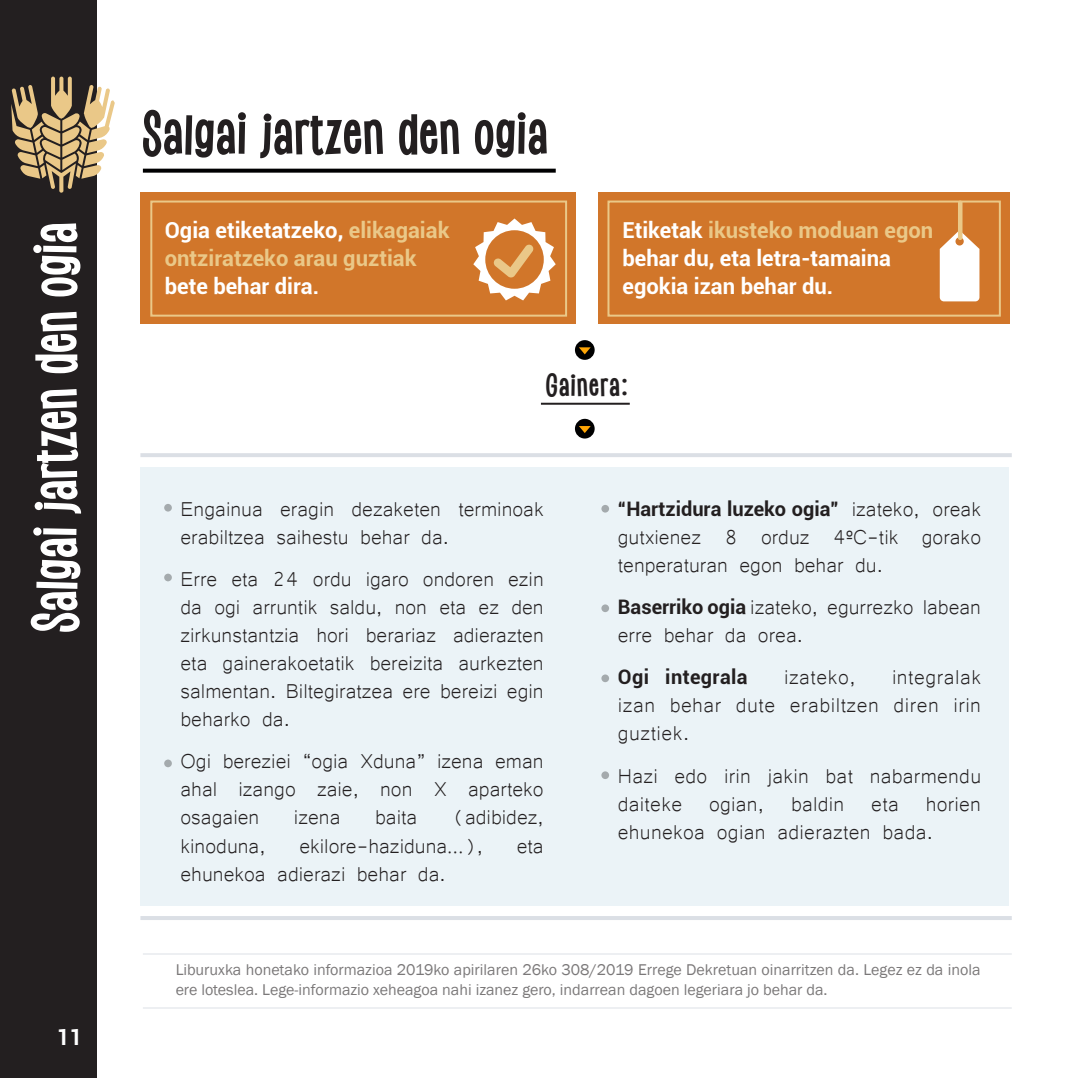
<style>
.page{position:relative;width:1078px;height:1078px;background:#fff}
.page>*{position:absolute;margin:0;border:0;box-sizing:border-box;transform-origin:0 0}
.t1{font:52px "Saker Sans Bold PERSONALUSE";letter-spacing:.04em;color:#fff}
.t2{font:50px "Saker Sans Bold PERSONALUSE";letter-spacing:.05em;color:#231f20}
.t3{font:26px/28px "Microsoft Yi Baiti";color:#231f20;text-align:justify}
.t4{font:26px "Microsoft Yi Baiti";letter-spacing:.02em;color:#231f20}
.t5{font:26px "Saker Sans Bold PERSONALUSE";letter-spacing:.08em;color:#231f20}
.t6{font:700 22px/28px "Roboto";color:#fff}
.t7{font:700 22px/28px "Roboto";color:#eac888}
.t8{font:700 20px "Roboto";color:#231f20}
.t9{font:700 20px "Roboto";letter-spacing:.02em;color:#231f20}
.t10{font:16px/20px "Franklin Gothic";color:#231f20}
.s1{color:#fff}
.s2{color:#eac888}
.s3{font-family:"Microsoft Yi Baiti";font-weight:400;font-size:26px}
.s4{font-family:"Roboto";font-weight:700;font-size:20px}
</style>
<div class="page">
<div style="left:140px;top:467px;width:869px;height:438px;background:#ebf3f7"></div>
<hr style="left:140px;top:916px;width:871px;height:3px;background:#dbdfe5">
<hr style="left:140px;top:453px;width:871px;height:4px;background:#dbdfe5">
<svg style="left:164px;top:503px;width:8px;height:8px"></svg>
<svg style="left:601px;top:504px;width:8px;height:8px"></svg>
<svg style="left:601px;top:604px;width:8px;height:8px"></svg>
<div style="left:601px;top:674px;width:8px;height:8px;background:#a4aaad;border-radius:50%"></div>
<svg style="left:601px;top:771px;width:8px;height:7px"></svg>
<div style="left:164px;top:573px;width:8px;height:8px;background:#a4aaad;border-radius:50%"></div>
<div style="left:164px;top:759px;width:8px;height:8px;background:#a4aaad;border-radius:50%"></div>
<hr style="left:541px;top:402px;width:88px;height:2px;background:#231f20">
<div style="left:0;top:0;width:96px;height:1077px;background:#231f20"></div>
<svg style="left:143px;top:169px;width:412px;height:4px;background:#151516"></svg>
<svg style="left:11px;top:77px;width:104px;height:116px"></svg>
<hr style="left:143px;top:1006px;width:868px;height:2px;background:#495c7d">
<hr style="left:143px;top:952px;width:868px;height:2px;background:#495c7d">
<div style="left:140px;top:193px;width:436px;height:131px;background:#d1762a"></div>
<div style="left:598px;top:193px;width:411px;height:131px;background:#d1762a"></div>
<div style="left:150px;top:200px;width:417px;height:116px;border:2px solid #eac888"></div>
<div style="left:607px;top:200px;width:393px;height:116px;border:2px solid #eac888"></div>
<svg style="left:939px;top:230px;width:40px;height:71px;background:#f7e8db"></svg>
<div style="left:957px;top:200px;width:5px;height:40px;background:#eac888;border-radius:2px"></div>
<svg style="left:473px;top:218px;width:82px;height:82px"></svg>
<svg style="left:574px;top:418px;width:20px;height:20px"></svg>
<svg style="left:575px;top:340px;width:19px;height:20px"></svg>
<h1 class="t1" style="left:30px;top:631px;width:410px;rotate:-90deg">Salgai jartzen den ogia</h1>
<p class="t6" style="left:57px;top:1024px;width:27px">11</p>
<h2 class="t2" style="left:143px;top:109px;width:405px">Salgai jartzen den ogia</h2>
<p class="t7" style="left:165px;top:218px;width:286px"><span class="s1">Ogia etiketatzeko,</span> elikagaiak ontziratzeko arau guztiak</p>
<p class="t6" style="left:165px;top:274px;width:156px">bete behar dira.</p>
<p class="t6" style="left:622px;top:218px;width:312px">Etiketak <span class="s2">ikusteko moduan egon </span>behar du, eta letra-tamaina egokia izan behar du.</p>
<p class="t5" style="left:546px;top:372px;width:83px">Gainera:</p>
<p class="t3" style="left:180px;top:494px;width:365px">Engainua eragin dezaketen terminoak erabiltzea saihestu behar da.</p>
<p class="t3" style="left:180px;top:564px;width:365px">Erre eta 24 ordu igaro ondoren ezin da ogi arruntik saldu, non eta ez den zirkunstantzia hori berariaz adierazten eta gainerakoetatik bereizita aurkezten salmentan. Biltegiratzea ere bereizi egin beharko da.</p>
<p class="t3" style="left:180px;top:746px;width:364px">Ogi bereziei “ogia Xduna” izena eman ahal izango zaie, non X aparteko osagaien</p>
<p class="t3" style="left:294px;top:802px;width:48px">izena</p>
<p class="t3" style="left:375px;top:802px;width:44px">baita</p>
<p class="t3" style="left:452px;top:802px;width:93px">(adibidez,</p>
<p class="t3" style="left:180px;top:830px;width:87px">kinoduna,</p>
<p class="t3" style="left:299px;top:830px;width:185px">ekilore-haziduna…),</p>
<p class="t3" style="left:516px;top:830px;width:28px">eta</p>
<p class="t3" style="left:180px;top:858px;width:267px">ehunekoa adierazi behar da.</p>
<p class="t8" style="left:617px;top:500px;width:365px">“Hartzidura luzeko ogia” <span class="s3">izateko, oreak</span></p>
<p class="t3" style="left:617px;top:522px;width:364px">gutxienez 8 orduz 4ºC-tik gorako tenperaturan egon behar du.</p>
<p class="t3" style="left:617px;top:592px;width:364px"><span class="s4">Baserriko ogia</span> izateko, egurrezko labean erre behar da orea.</p>
<p class="t9" style="left:617px;top:668px;width:131px">Ogi integrala</p>
<p class="t4" style="left:784px;top:665px;width:73px">izateko,</p>
<p class="t3" style="left:617px;top:662px;width:364px;text-indent:274px">integralak izan behar dute erabiltzen diren irin guztiek.</p>
<p class="t3" style="left:617px;top:761px;width:364px">Hazi edo irin jakin bat nabarmendu daiteke ogian, baldin eta horien ehunekoa ogian adierazten bada.</p>
<p class="t10" style="left:175px;top:960px;width:806px">Liburuxka honetako informazioa 2019ko apirilaren 26ko 308/2019 Errege Dekretuan oinarritzen da. Legez ez da inola ere loteslea. Lege-informazio xeheagoa nahi izanez gero, indarrean dagoen legeriara jo behar da.</p>
</div>
